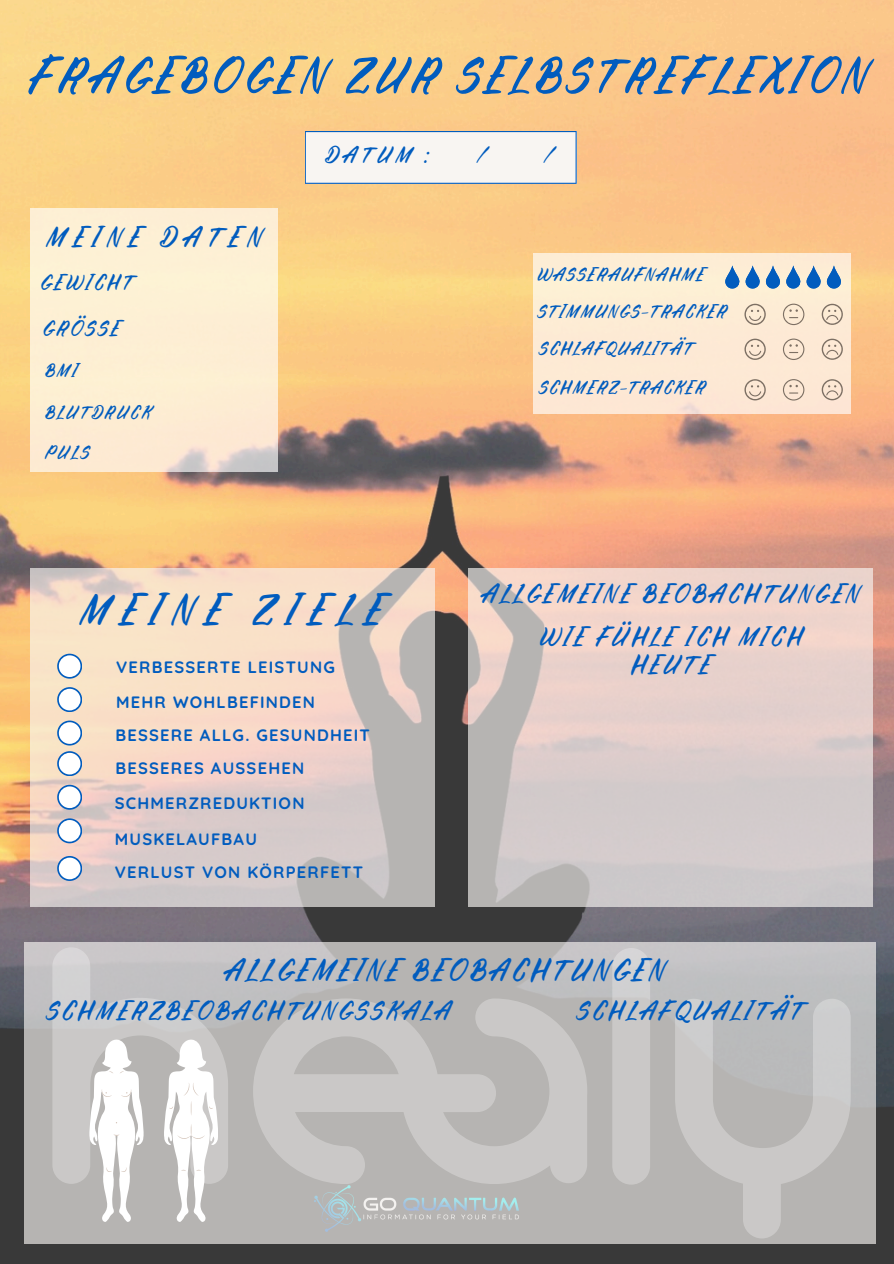
<style>
.page{position:relative;width:894px;height:1264px;background:#fff}
.page>*{position:absolute;margin:0;border:0;box-sizing:border-box;transform-origin:0 0}
.t1{font:52.5px "Rabbits Junior";letter-spacing:.05em;color:#015cbe}
.t2{font:45px "Rabbits Junior";letter-spacing:.2em;color:#015cbe}
.t3{font:32.25px "Rabbits Junior";letter-spacing:.075em;color:#015cbe}
.t4{font:29.55px "Rabbits Junior";letter-spacing:.2em;color:#015cbe}
.t5{font:27.75px "Rabbits Junior";letter-spacing:.075em;color:#015cbe}
.t6{font:27.6px/28.2px "Rabbits Junior";letter-spacing:.075em;color:#015cbe;text-align:center}
.t7{font:24px "Rabbits Junior";letter-spacing:.15em;color:#015cbe}
.t8{font:22.5px "Rabbits Junior";letter-spacing:.075em;color:#015cbe}
.t9{font:19.5px "Rabbits Junior";letter-spacing:.05em;color:#015cbe}
.t10{font:19.5px "Rabbits Junior";letter-spacing:.075em;color:#015cbe}
.t11{font:700 16.5px "Quicksand";letter-spacing:.075em;color:#015cbe}
</style>
<div class="page">
<img style="left:0;top:0;width:893px;height:1263px">
<div style="left:287px;top:1243px;width:258px;height:20px;background:#393939"></div>
<svg style="left:304px;top:131px;width:272px;height:53px"></svg>
<svg style="left:24px;top:941px;width:851px;height:302px;background:#b7b5b5"></svg>
<svg style="left:52px;top:947px;width:798px;height:291px;background:#bfbdbc"></svg>
<div style="left:30px;top:208px;width:248px;height:264px;background:#fdefd4"></div>
<div style="left:532px;top:253px;width:318px;height:161px;background:#fdead5"></div>
<svg style="left:806px;top:265px;width:14px;height:23px"></svg>
<svg style="left:826px;top:265px;width:14px;height:23px"></svg>
<svg style="left:786px;top:265px;width:14px;height:23px"></svg>
<svg style="left:725px;top:265px;width:14px;height:23px"></svg>
<svg style="left:745px;top:265px;width:14px;height:23px"></svg>
<svg style="left:765px;top:265px;width:15px;height:23px"></svg>
<svg style="left:744px;top:304px;width:21px;height:21px"></svg>
<svg style="left:821px;top:304px;width:21px;height:21px"></svg>
<svg style="left:783px;top:303px;width:21px;height:22px"></svg>
<svg style="left:744px;top:338px;width:21px;height:21px"></svg>
<svg style="left:821px;top:339px;width:21px;height:21px"></svg>
<svg style="left:783px;top:338px;width:21px;height:22px"></svg>
<svg style="left:744px;top:379px;width:21px;height:21px"></svg>
<svg style="left:821px;top:379px;width:21px;height:21px"></svg>
<svg style="left:782px;top:379px;width:22px;height:21px"></svg>
<svg style="left:164px;top:1039px;width:54px;height:182px"></svg>
<svg style="left:89px;top:1039px;width:55px;height:182px"></svg>
<svg style="left:468px;top:568px;width:404px;height:339px;background:#dbcbc8"></svg>
<svg style="left:30px;top:568px;width:404px;height:339px;background:#e3d0c4"></svg>
<svg style="left:57px;top:653px;width:25px;height:25px"></svg>
<svg style="left:57px;top:687px;width:25px;height:25px"></svg>
<svg style="left:57px;top:720px;width:25px;height:25px"></svg>
<svg style="left:57px;top:751px;width:25px;height:25px"></svg>
<svg style="left:57px;top:784px;width:25px;height:25px"></svg>
<svg style="left:57px;top:818px;width:25px;height:25px"></svg>
<svg style="left:57px;top:856px;width:25px;height:24px"></svg>
<p class="t1" style="left:31px;top:43px;width:841px">FRAGEBOGEN ZUR SELBSTREFLEXION</p>
<p class="t4" style="left:48px;top:218px;width:218px">MEINE DATEN</p>
<h5 class="t8" style="left:41px;top:268px;width:95px">GEWICHT</h5>
<h5 class="t8" style="left:44px;top:314px;width:79px">GRÖSSE</h5>
<h6 class="t9" style="left:46px;top:359px;width:35px">BMI</h6>
<h6 class="t10" style="left:46px;top:400px;width:109px">BLUTDRUCK</h6>
<h6 class="t9" style="left:46px;top:440px;width:47px">PULS</h6>
<h5 class="t7" style="left:326px;top:140px;width:105px">DATUM :</h5>
<h5 class="t7" style="left:478px;top:140px;width:12px">/</h5>
<h5 class="t7" style="left:545px;top:140px;width:12px">/</h5>
<h6 class="t9" style="left:537px;top:262px;width:169px">WASSERAUFNAHME</h6>
<p class="t9" style="left:538px;top:299px;width:191px">STIMMUNGS-TRACKER</p>
<h6 class="t9" style="left:539px;top:337px;width:156px">SCHLAFQUALITÄT</h6>
<p class="t9" style="left:539px;top:376px;width:168px">SCHMERZ-TRACKER</p>
<p class="t2" style="left:82px;top:582px;width:305px">MEINE ZIELE</p>
<h6 class="t11" style="left:116px;top:656px;width:220px">VERBESSERTE LEISTUNG</h6>
<p class="t11" style="left:116px;top:691px;width:200px">MEHR WOHLBEFINDEN</p>
<p class="t11" style="left:115px;top:724px;width:256px">BESSERE ALLG. GESUNDHEIT</p>
<h6 class="t11" style="left:115px;top:757px;width:190px">BESSERES AUSSEHEN</h6>
<p class="t11" style="left:115px;top:792px;width:191px">SCHMERZREDUKTION</p>
<p class="t11" style="left:115px;top:828px;width:144px">MUSKELAUFBAU</p>
<p class="t11" style="left:115px;top:861px;width:250px">VERLUST VON KÖRPERFETT</p>
<p class="t6" style="left:482px;top:582px;width:380px">ALLGEMEINE BEOBACHTUNGEN</p>
<p class="t6" style="left:540px;top:625px;width:266px">WIE FÜHLE ICH MICH<br>HEUTE</p>
<p class="t3" style="left:226px;top:949px;width:442px">ALLGEMEINE BEOBACHTUNGEN</p>
<p class="t5" style="left:47px;top:993px;width:407px">SCHMERZBEOBACHTUNGSSKALA</p>
<p class="t5" style="left:577px;top:993px;width:229px">SCHLAFQUALITÄT</p>
</div>
